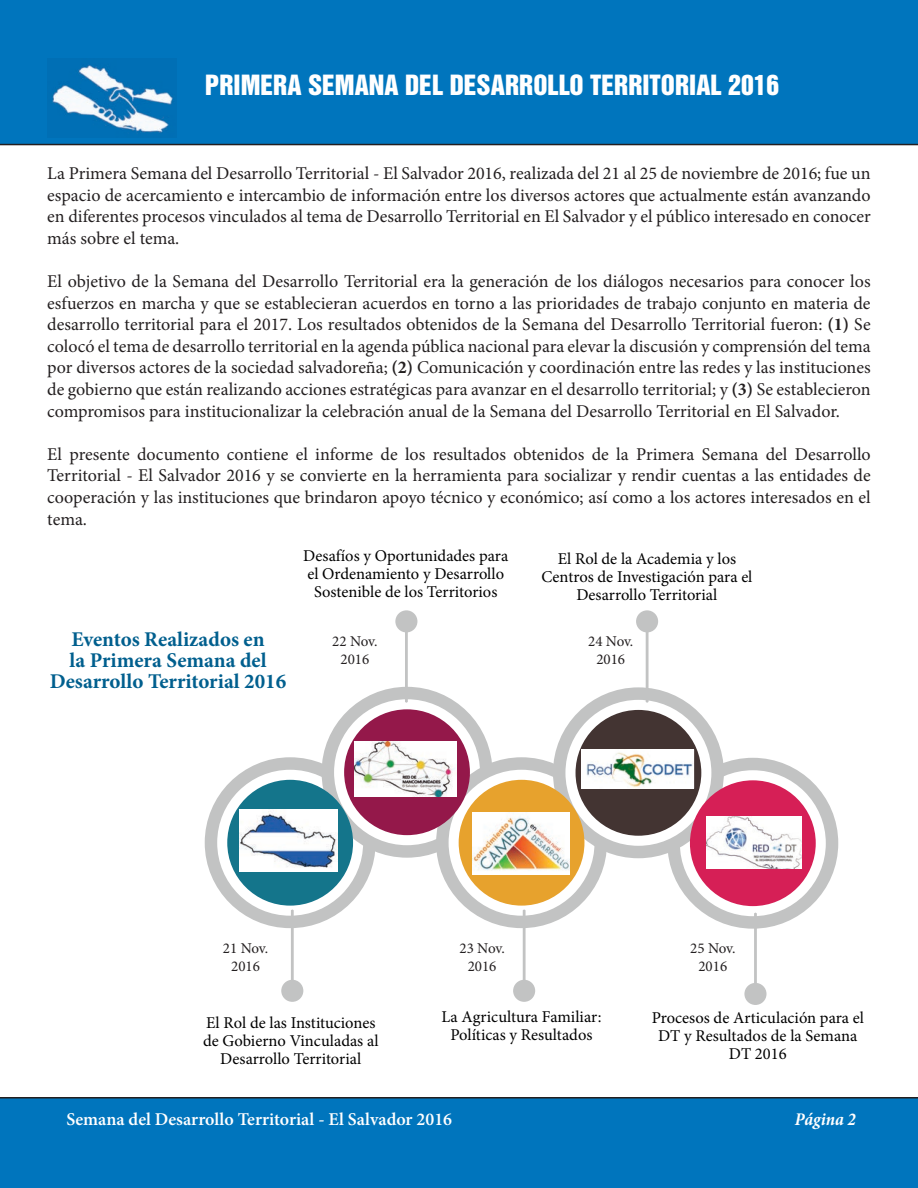
<style>
.page{position:relative;width:918px;height:1188px;background:#fff}
.page>*{position:absolute;margin:0;border:0;box-sizing:border-box;transform-origin:0 0}
.t1{font:25.5px "Helvetica Inserat LT Std";color:#fff}
.t2{font:700 21px/21px "Minion Pro";color:#005f8e;text-align:center}
.t3{font:18px/21.6px "Minion Pro";color:#231f20;text-align:justify}
.t4{font:600 18px "Minion Pro";color:#fff}
.t5{font:italic 700 condensed 18px "Minion Pro";letter-spacing:-.005em;color:#fff}
.t6{font:16.5px/18px "Minion Pro";color:#000;text-align:center}
.t7{font:15px/18px "Minion Pro";color:#231f20;text-align:center}
.s1{font-weight:700}
</style>
<div class="page">
<div style="left:0;top:1097px;width:918px;height:91px;background:#0075bd"></div>
<div style="left:744px;top:983px;width:23px;height:22px;background:#c2c3c3;border-radius:50%"></div>
<div style="left:513px;top:980px;width:22px;height:22px;background:#c2c3c3;border-radius:50%"></div>
<div style="left:395px;top:610px;width:22px;height:22px;background:#c2c3c3;border-radius:50%"></div>
<div style="left:636px;top:610px;width:22px;height:22px;background:#c2c3c3;border-radius:50%"></div>
<svg style="left:204px;top:620px;width:635px;height:375px"></svg>
<div style="left:281px;top:980px;width:22px;height:22px;background:#c2c3c3;border-radius:50%"></div>
<img style="left:707px;top:816px;width:95px;height:53px">
<img style="left:694px;top:749px;width:1px;height:40px">
<img style="left:582px;top:749px;width:112px;height:40px">
<img style="left:472px;top:813px;width:98px;height:62px">
<img style="left:355px;top:741px;width:102px;height:56px">
<img style="left:240px;top:809px;width:97px;height:62px">
<div style="left:0;top:0;width:918px;height:145px;background:#0075bd"></div>
<img style="left:47px;top:59px;width:130px;height:79px">
<h1 class="t1" style="left:205px;top:70px;width:576px">PRIMERA SEMANA DEL DESARROLLO TERRITORIAL 2016</h1>
<p class="t3" style="left:47px;top:162px;width:825px">La Primera Semana del Desarrollo Territorial - El Salvador 2016, realizada del 21 al 25 de noviembre de 2016; fue un espacio de acercamiento e intercambio de información entre los diversos actores que actualmente están avanzando en diferentes procesos vinculados al tema de Desarrollo Territorial en El Salvador y el público interesado en conocer más sobre el tema.</p>
<p class="t3" style="left:47px;top:270px;width:825px">El objetivo de la Semana del Desarrollo Territorial era la generación de los diálogos necesarios para conocer los esfuerzos en marcha y que se establecieran acuerdos en torno a las prioridades de trabajo conjunto en materia de desarrollo territorial para el 2017. Los resultados obtenidos de la Semana del Desarrollo Territorial fueron: <span class="s1">(1)</span> Se colocó el tema de desarrollo territorial en la agenda pública nacional para elevar la discusión y comprensión del tema por diversos actores de la sociedad salvadoreña; <span class="s1">(2)</span> Comunicación y coordinación entre las redes y las instituciones de gobierno que están realizando acciones estratégicas para avanzar en el desarrollo territorial; y <span class="s1">(3)</span> Se establecieron compromisos para institucionalizar la celebración anual de la Semana del Desarrollo Territorial en El Salvador.</p>
<p class="t3" style="left:47px;top:443px;width:825px">El presente documento contiene el informe de los resultados obtenidos de la Primera Semana del Desarrollo Territorial - El Salvador 2016 y se convierte en la herramienta para socializar y rendir cuentas a las entidades de cooperación y las instituciones que brindaron apoyo técnico y económico; así como a los actores interesados en el tema.</p>
<p class="t2" style="left:50px;top:628px;width:238px">Eventos Realizados en<br>la Primera Semana del<br>Desarrollo Territorial 2016</p>
<p class="t6" style="left:303px;top:547px;width:206px">Desafíos y Oportunidades para el Ordenamiento y Desarrollo<br>Sostenible de los Territorios</p>
<p class="t7" style="left:332px;top:632px;width:47px">22 Nov.<br>2016</p>
<p class="t6" style="left:541px;top:550px;width:213px">El Rol de la Academia y los<br>Centros de Investigación para el<br>Desarrollo Territorial</p>
<p class="t7" style="left:588px;top:632px;width:47px">24 Nov.<br>2016</p>
<p class="t7" style="left:223px;top:939px;width:47px">21 Nov.<br>2016</p>
<p class="t7" style="left:460px;top:939px;width:47px">23 Nov.<br>2016</p>
<p class="t7" style="left:690px;top:939px;width:47px">25 Nov.<br>2016</p>
<p class="t6" style="left:203px;top:1014px;width:177px">El Rol de las Instituciones de Gobierno Vinculadas al<br>Desarrollo Territorial</p>
<p class="t6" style="left:442px;top:1008px;width:161px">La Agricultura Familiar:<br>Políticas y Resultados</p>
<p class="t6" style="left:652px;top:1009px;width:214px">Procesos de Articulación para el<br>DT y Resultados de la Semana<br>DT 2016</p>
<p class="t4" style="left:66px;top:1107px;width:387px">Semana del Desarrollo Territorial - El Salvador 2016</p>
<p class="t5" style="left:795px;top:1107px;width:62px">Página 2</p>
</div>
